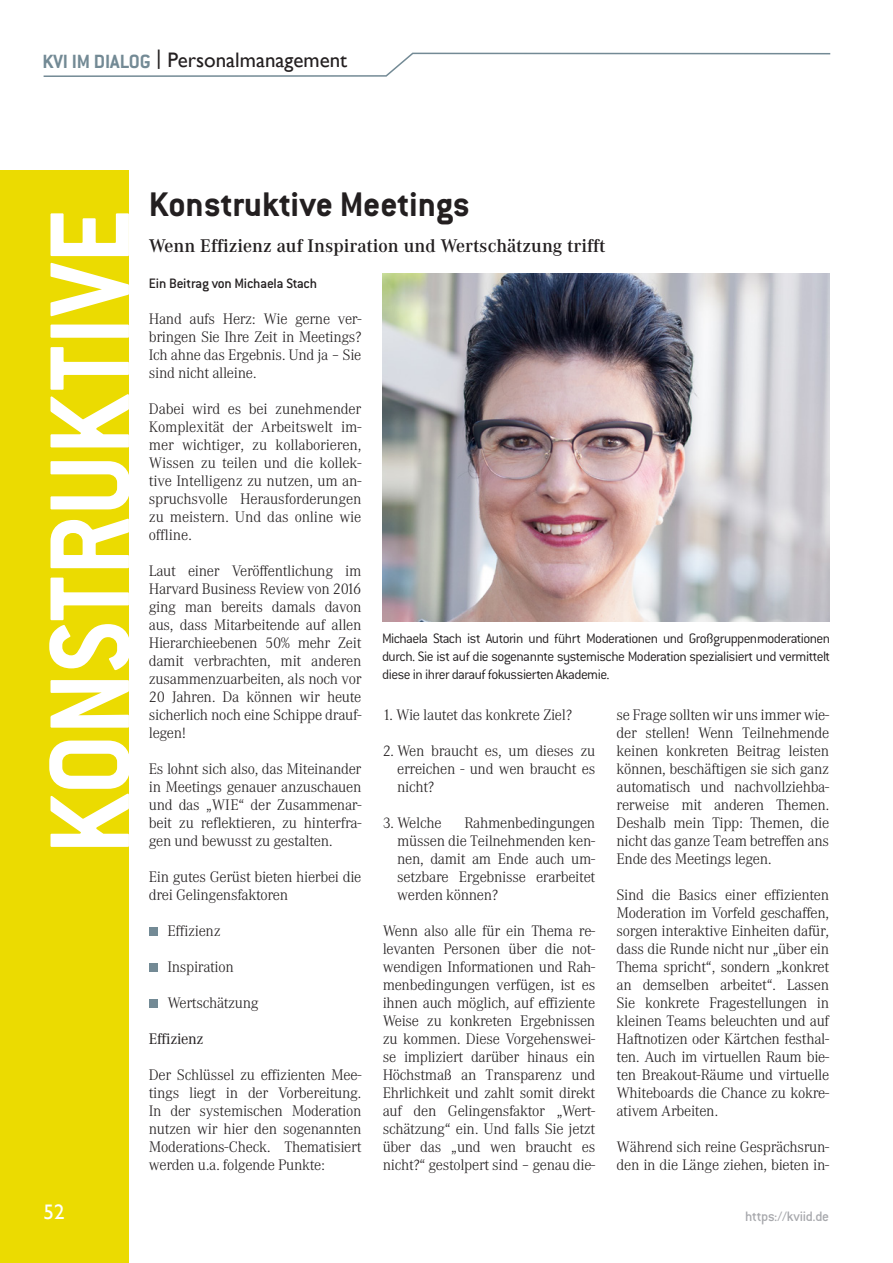
<style>
.page{position:relative;width:893px;height:1263px;background:#fff}
.page>*{position:absolute;margin:0;border:0;box-sizing:border-box;transform-origin:0 0}
.t1{font:700 124.5px "Conduit ITC";color:#fff;scale:.92 1}
.t2{font:700 37.5px "Conduit ITC";color:#231f20}
.t3{font:21px "Gill Sans";color:#231f20}
.t4{font:21px "Gill Sans";color:#fff}
.t5{font:500 18px "Corporate ABQ";color:#231f20}
.t6{font:300 15px/18px "Corporate ABQ";letter-spacing:-.02em;color:#231f20;text-align:justify}
.t7{font:300 15px/18px "Conduit ITC";letter-spacing:-.035em;color:#231f20;text-align:justify}
.t8{font:500 15px "Conduit ITC";letter-spacing:-.02em;color:#231f20}
.t9{font:500 15px "Conduit ITC";letter-spacing:-.02em;color:#a8a9ad}
.t10{font:15px "Corporate ABQ";letter-spacing:-.02em;color:#231f20}
.s1{font-family:"Conduit ITC";font-weight:700;color:#738a95}
</style>
<div class="page">
<div style="left:0;top:170px;width:129px;height:1093px;background:#ebdb01"></div>
<svg style="left:43px;top:52px;width:788px;height:25px"></svg>
<div style="left:149px;top:927px;width:8px;height:9px;background:#738a95"></div>
<div style="left:149px;top:963px;width:8px;height:9px;background:#738a95"></div>
<div style="left:149px;top:999px;width:8px;height:9px;background:#738a95"></div>
<img style="left:383px;top:274px;width:446px;height:348px">
<h3 class="t3" style="left:42px;top:48px;width:306px"><span class="s1">KVI IM DIALOG</span> | Personalmanagement</h3>
<h1 class="t1" style="left:17px;top:854px;width:703px;rotate:-90deg">KONSTRUKTIVE</h1>
<h3 class="t4" style="left:44px;top:1200px;width:22px">52</h3>
<h2 class="t2" style="left:149px;top:182px;width:323px">Konstruktive Meetings</h2>
<p class="t5" style="left:149px;top:235px;width:458px">Wenn Effizienz auf Inspiration und Wertschätzung trifft</p>
<p class="t8" style="left:149px;top:275px;width:170px">Ein Beitrag von Michaela Stach</p>
<p class="t6" style="left:149px;top:310px;width:214px">Hand aufs Herz: Wie gerne ver&shy;bringen Sie Ihre Zeit in Meetings?<br>Ich ahne das Ergebnis. Und ja – Sie sind nicht alleine.</p>
<p class="t6" style="left:149px;top:400px;width:214px">Dabei wird es bei zunehmender Komplexität der Arbeitswelt im&shy;mer wichtiger, zu kollaborieren, Wissen zu teilen und die kollek&shy;tive Intelligenz zu nutzen, um an&shy;spruchsvolle Herausforderungen zu meistern. Und das online wie offline.</p>
<p class="t6" style="left:149px;top:562px;width:214px">Laut einer Veröffentlichung im Harvard Business Review von 2016 ging man bereits damals davon aus, dass Mitarbeitende auf allen Hierarchieebenen 50% mehr Zeit damit verbrachten, mit anderen zusammenzuarbeiten, als noch vor 20 Jahren. Da können wir heute sicherlich noch eine Schippe drauf&shy;legen!</p>
<p class="t6" style="left:149px;top:760px;width:214px">Es lohnt sich also, das Miteinander in Meetings genauer anzuschauen und das „WIE“ der Zusammenar&shy;beit zu reflektieren, zu hinterfra&shy;gen und bewusst zu gestalten.</p>
<p class="t6" style="left:149px;top:868px;width:214px">Ein gutes Gerüst bieten hierbei die drei Gelingensfaktoren</p>
<p class="t6" style="left:167px;top:922px;width:55px">Effizienz</p>
<p class="t6" style="left:167px;top:958px;width:68px">Inspiration</p>
<p class="t6" style="left:167px;top:994px;width:93px">Wertschätzung</p>
<p class="t10" style="left:149px;top:1030px;width:56px">Effizienz</p>
<p class="t6" style="left:149px;top:1066px;width:214px">Der Schlüssel zu effizienten Mee&shy;tings liegt in der Vorbereitung.<br>In der systemischen Moderation nutzen wir hier den sogenannten Moderations-Check. Thematisiert werden u.a. folgende Punkte:</p>
<p class="t7" style="left:382px;top:630px;width:450px">Michaela Stach ist Autorin und führt Moderationen und Großgruppenmoderationen durch. Sie ist auf die sogenannte systemische Moderation spezialisiert und vermittelt diese in ihrer darauf fokussierten Akademie.</p>
<p class="t6" style="left:383px;top:706px;width:191px">1. Wie lautet das konkrete Ziel?</p>
<p class="t6" style="left:397px;top:742px;width:200px;text-indent:-14px">2. Wen braucht es, um dieses zu erreichen - und wen braucht es nicht?</p>
<p class="t6" style="left:383px;top:814px;width:60px">3. Welche</p>
<p class="t6" style="left:397px;top:814px;width:200px;text-indent:67px">Rahmenbedingungen müssen die Teilnehmenden ken&shy;nen, damit am Ende auch um&shy;setzbare Ergebnisse erarbeitet werden können?</p>
<p class="t6" style="left:383px;top:922px;width:214px">Wenn also alle für ein Thema re&shy;levanten Personen über die not&shy;wendigen Informationen und Rah&shy;menbedingungen verfügen, ist es ihnen auch möglich, auf effiziente Weise zu konkreten Ergebnissen zu kommen. Diese Vorgehenswei&shy;se impliziert darüber hinaus ein Höchstmaß an Transparenz und Ehrlichkeit und zahlt somit direkt auf den Gelingensfaktor „Wert&shy;schätzung“ ein. Und falls Sie jetzt über das „und wen braucht es nicht?“ gestolpert sind – genau die-</p>
<p class="t6" style="left:617px;top:706px;width:214px">se Frage sollten wir uns immer wie&shy;der stellen! Wenn Teilnehmende keinen konkreten Beitrag leisten können, beschäftigen sie sich ganz automatisch und nachvollziehba&shy;rerweise mit anderen Themen.<br>Deshalb mein Tipp: Themen, die nicht das ganze Team betreffen ans Ende des Meetings legen.</p>
<p class="t6" style="left:617px;top:886px;width:214px">Sind die Basics einer effizienten Moderation im Vorfeld geschaffen, sorgen interaktive Einheiten dafür, dass die Runde nicht nur „über ein Thema spricht“, sondern „konkret an demselben arbeitet“. Lassen Sie konkrete Fragestellungen in kleinen Teams beleuchten und auf Haftnotizen oder Kärtchen festhal&shy;ten. Auch im virtuellen Raum bie&shy;ten Breakout-Räume und virtuelle Whiteboards die Chance zu kokre&shy;ativem Arbeiten.</p>
<p class="t6" style="left:617px;top:1138px;width:214px">Während sich reine Gesprächsrun&shy;den in die Länge ziehen, bieten in-</p>
<p class="t9" style="left:745px;top:1207px;width:85px">https://kviid.de</p>
</div>
